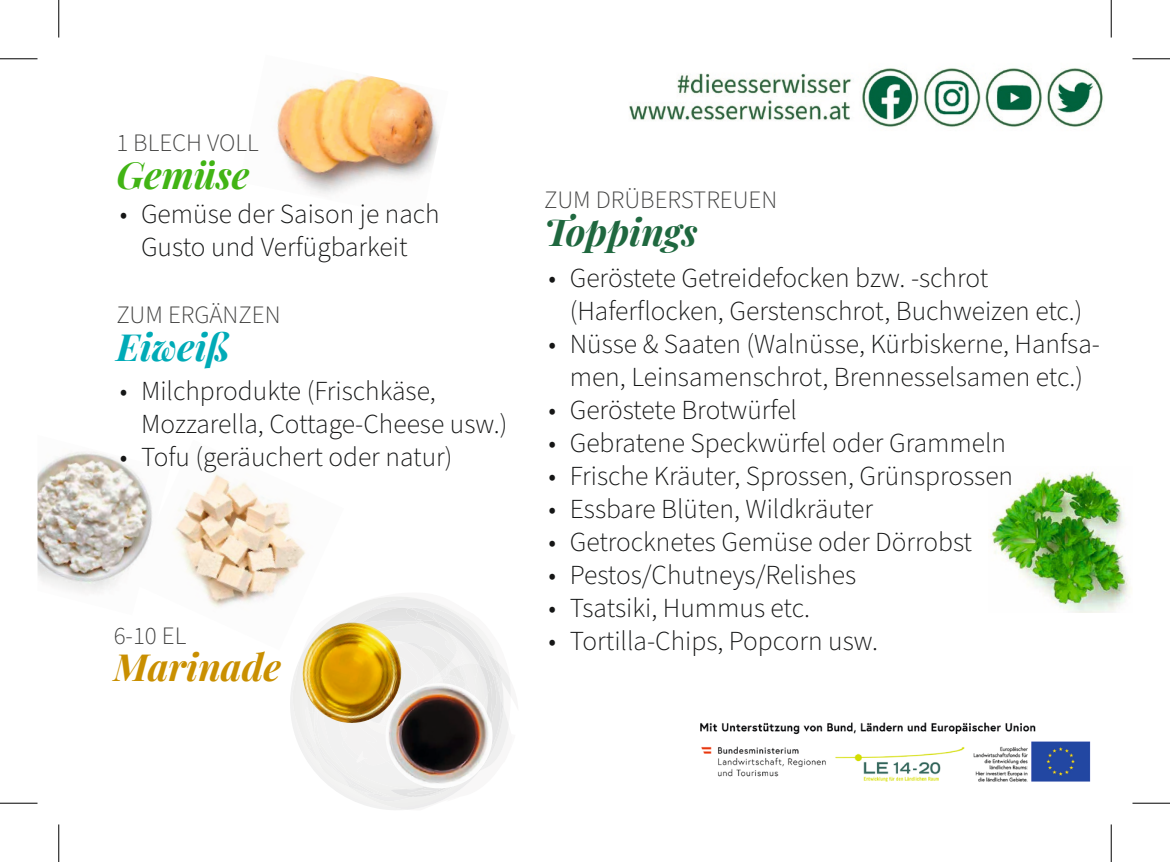
<style>
.page{position:relative;width:1170px;height:862px;background:#fff}
.page>*{position:absolute;margin:0;border:0;box-sizing:border-box;transform-origin:0 0}
.t1{font:italic 700 37.5px "Playfair Display";color:#c98f00}
.t2{font:italic 700 37.5px "Playfair Display";color:#1f683f}
.t3{font:italic 700 37.5px "Playfair Display";color:#41b414}
.t4{font:italic 700 37.5px "Playfair Display";color:#00abb7}
.t5{font:300 27.5px/33px "Source Sans Pro";color:#151616}
.t6{font:300 25px "Source Sans Pro";color:#414140}
</style>
<div class="page">
<img style="left:277px;top:75px;width:162px;height:119px">
<svg style="left:290px;top:596px;width:221px;height:214px"></svg>
<img style="left:297px;top:622px;width:110px;height:106px">
<img style="left:383px;top:683px;width:112px;height:107px">
<img style="left:989px;top:471px;width:143px;height:142px">
<img style="left:629px;top:68px;width:474px;height:59px">
<img style="left:173px;top:474px;width:171px;height:176px">
<img style="left:38px;top:452px;width:115px;height:141px">
<img style="left:700px;top:722px;width:391px;height:60px">
<hr style="left:0;top:58px;width:38px;height:1px;background:#000">
<hr style="left:1132px;top:58px;width:38px;height:1px;background:#000">
<hr style="left:0;top:802px;width:38px;height:1px;background:#000">
<hr style="left:1132px;top:802px;width:38px;height:1px;background:#000">
<hr style="left:58px;top:0;width:1px;height:38px;background:#000">
<hr style="left:58px;top:824px;width:1px;height:38px;background:#000">
<hr style="left:1111px;top:0;width:1px;height:38px;background:#000">
<hr style="left:1111px;top:824px;width:1px;height:38px;background:#000">
<p class="t6" style="left:116px;top:126px;width:144px">1 BLECH VOLL</p>
<h1 class="t3" style="left:116px;top:144px;width:135px">Gemüse</h1>
<p class="t5" style="left:120px;top:198px;width:321px;text-align:center">• Gemüse der Saison je nach<br>Gusto und Verfügbarkeit</p>
<p class="t6" style="left:116px;top:298px;width:166px">ZUM ERGÄNZEN</p>
<h1 class="t4" style="left:116px;top:316px;width:115px">Eiweiß</h1>
<p class="t5" style="left:141px;top:375px;width:368px;text-indent:-21px">• Milchprodukte (Frischkäse,<br>Mozzarella, Cottage-Cheese usw.)</p>
<p class="t5" style="left:120px;top:441px;width:334px">• Tofu (geräuchert oder natur)</p>
<p class="t6" style="left:114px;top:618px;width:74px">6-10 EL</p>
<h1 class="t1" style="left:114px;top:637px;width:169px">Marinade</h1>
<p class="t6" style="left:544px;top:183px;width:234px">ZUM DRÜBERSTREUEN</p>
<h1 class="t2" style="left:544px;top:201px;width:155px">Toppings</h1>
<p class="t5" style="left:570px;top:262px;width:514px;text-indent:-21px">• Geröstete Getreidefocken bzw. -schrot (Haferflocken, Gerstenschrot, Buchweizen etc.)</p>
<p class="t5" style="left:548px;top:328px;width:553px;text-align:center">• Nüsse &amp; Saaten (Walnüsse, Kürbiskerne, Hanfsa&shy;men, Leinsamenschrot, Brennesselsamen etc.)</p>
<p class="t5" style="left:548px;top:394px;width:250px">• Geröstete Brotwürfel</p>
<p class="t5" style="left:548px;top:427px;width:459px">• Gebratene Speckwürfel oder Grammeln</p>
<p class="t5" style="left:548px;top:460px;width:466px">• Frische Kräuter, Sprossen, Grünsprossen</p>
<p class="t5" style="left:548px;top:493px;width:326px">• Essbare Blüten, Wildkräuter</p>
<p class="t5" style="left:548px;top:526px;width:425px">• Getrocknetes Gemüse oder Dörrobst</p>
<p class="t5" style="left:548px;top:559px;width:309px">• Pestos/Chutneys/Relishes</p>
<p class="t5" style="left:548px;top:592px;width:263px">• Tsatsiki, Hummus etc.</p>
<p class="t5" style="left:548px;top:625px;width:331px">• Tortilla-Chips, Popcorn usw.</p>
</div>
